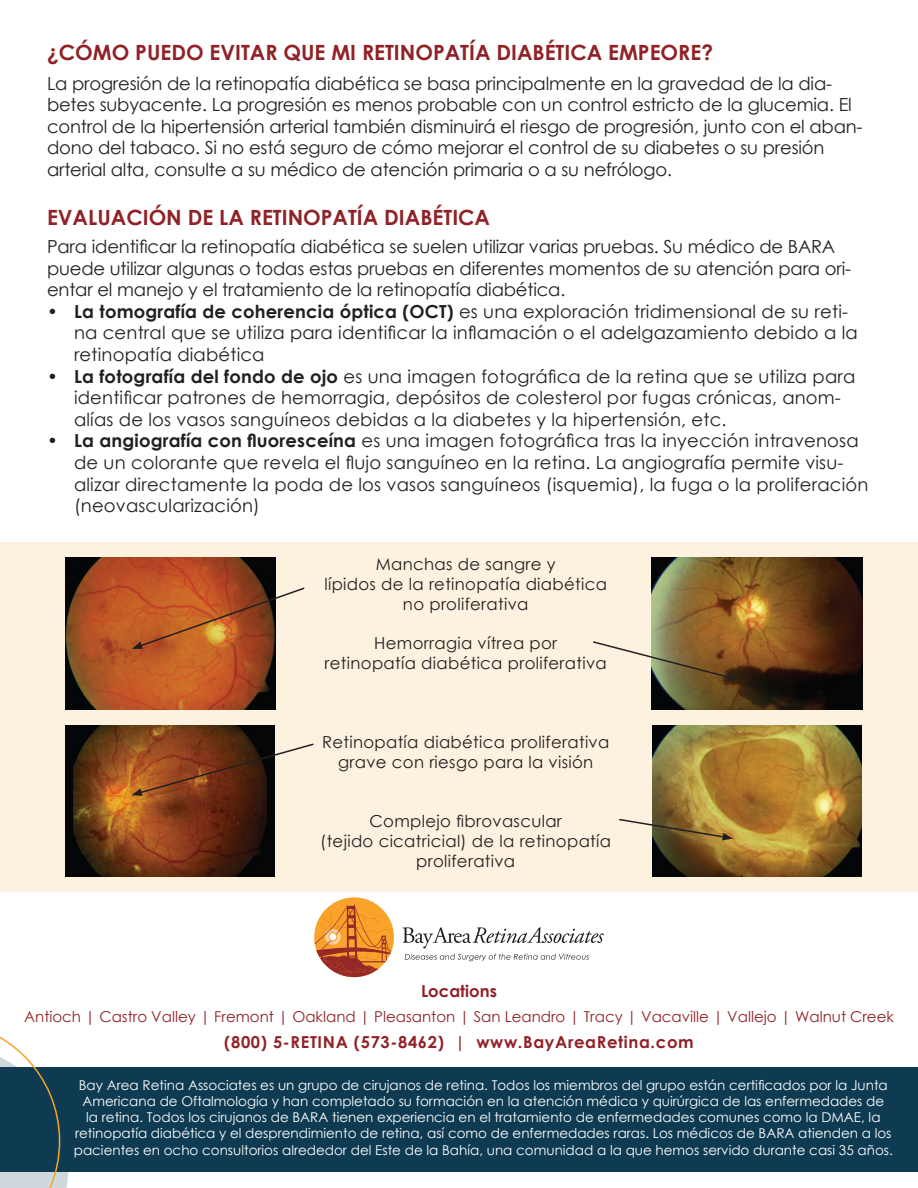
<style>
.page{position:relative;width:918px;height:1188px;background:#fff}
.page>*{position:absolute;margin:0;border:0;box-sizing:border-box;transform-origin:0 0}
.t1{font:700 21px "Century Gothic";color:#902227}
.t2{font:18px/21.6px "Century Gothic";letter-spacing:.01em;color:#231f20}
.t3{font:18px/21.6px "Century Gothic";letter-spacing:-.01em;color:#231f20}
.t4{font:16.5px/19.8px "Century Gothic";letter-spacing:.02em;color:#231f20;text-align:center}
.t5{font:700 16.5px "Century Gothic";letter-spacing:.04em;color:#902227}
.t6{font:700 16.5px "Century Gothic";color:#902227}
.t7{font:15px "Century Gothic";color:#902227}
.t8{font:13.5px/16.2px "Century Gothic";color:#fff;text-align:center}
.s1{font-weight:700}
</style>
<div class="page">
<div style="left:0;top:1067px;width:918px;height:105px;background:#0e3b52"></div>
<svg style="left:0;top:1036px;width:69px;height:152px"></svg>
<div style="left:314px;top:897px;width:80px;height:80px;background:#f9a32a;border-radius:50%"></div>
<svg style="left:403px;top:927px;width:201px;height:21px"></svg>
<svg style="left:405px;top:954px;width:184px;height:7px"></svg>
<svg style="left:315px;top:904px;width:78px;height:73px"></svg>
<div style="left:0;top:542px;width:918px;height:350px;background:#fdf1df"></div>
<img style="left:65px;top:558px;width:211px;height:151px">
<img style="left:652px;top:558px;width:210px;height:151px">
<img style="left:66px;top:725px;width:209px;height:152px">
<img style="left:652px;top:725px;width:209px;height:152px">
<svg style="left:132px;top:586px;width:173px;height:63px"></svg>
<svg style="left:132px;top:742px;width:182px;height:54px"></svg>
<svg style="left:593px;top:640px;width:145px;height:41px"></svg>
<svg style="left:619px;top:818px;width:114px;height:23px"></svg>
<p class="t1" style="left:47px;top:36px;width:668px">¿CÓMO PUEDO EVITAR QUE MI RETINOPATÍA DIABÉTICA EMPEORE?</p>
<p class="t3" style="left:47px;top:72px;width:817px">La progresión de la retinopatía diabética se basa principalmente en la gravedad de la dia&shy;betes subyacente. La progresión es menos probable con un control estricto de la glucemia. El control de la hipertensión arterial también disminuirá el riesgo de progresión, junto con el aban&shy;dono del tabaco. Si no está seguro de cómo mejorar el control de su diabetes o su presión arterial alta, consulte a su médico de atención primaria o a su nefrólogo.</p>
<p class="t1" style="left:47px;top:201px;width:445px">EVALUACIÓN DE LA RETINOPATÍA DIABÉTICA</p>
<p class="t3" style="left:47px;top:235px;width:806px">Para identificar la retinopatía diabética se suelen utilizar varias pruebas. Su médico de BARA puede utilizar algunas o todas estas pruebas en diferentes momentos de su atención para ori&shy;entar el manejo y el tratamiento de la retinopatía diabética.</p>
<p class="t2" style="left:74px;top:300px;width:785px;text-indent:-27px"><span class="s1">• La tomografía de coherencia óptica (OCT)</span> es una exploración tridimensional de su reti&shy;na central que se utiliza para identificar la inflamación o el adelgazamiento debido a la retinopatía diabética</p>
<p class="t2" style="left:74px;top:365px;width:783px;text-indent:-27px"><span class="s1">• La fotografía del fondo de ojo</span> es una imagen fotográfica de la retina que se utiliza para identificar patrones de hemorragia, depósitos de colesterol por fugas crónicas, anom&shy;alías de los vasos sanguíneos debidas a la diabetes y la hipertensión, etc.</p>
<p class="t2" style="left:74px;top:430px;width:796px;text-indent:-27px"><span class="s1">• La angiografía con fluoresceína</span> es una imagen fotográfica tras la inyección intravenosa de un colorante que revela el flujo sanguíneo en la retina. La angiografía permite visu&shy;alizar directamente la poda de los vasos sanguíneos (isquemia), la fuga o la proliferación (neovascularización)</p>
<p class="t4" style="left:376px;top:554px;width:181px">Manchas de sangre y</p>
<p class="t4" style="left:324px;top:574px;width:284px">lípidos de la retinopatía diabética</p>
<p class="t4" style="left:403px;top:594px;width:127px">no proliferativa</p>
<p class="t4" style="left:374px;top:633px;width:184px">Hemorragia vítrea por</p>
<p class="t4" style="left:325px;top:653px;width:284px">retinopatía diabética proliferativa</p>
<p class="t4" style="left:322px;top:732px;width:289px">Retinopatía diabética proliferativa grave con riesgo para la visión</p>
<p class="t4" style="left:370px;top:811px;width:194px">Complejo fibrovascular</p>
<p class="t4" style="left:320px;top:831px;width:292px">(tejido cicatricial) de la retinopatía proliferativa</p>
<p class="t6" style="left:421px;top:978px;width:77px">Locations</p>
<p class="t7" style="left:24px;top:1007px;width:871px">Antioch | Castro Valley | Fremont | Oakland | Pleasanton | San Leandro | Tracy | Vacaville | Vallejo | Walnut Creek</p>
<p class="t5" style="left:224px;top:1029px;width:471px">(800) 5-RETINA (573-8462) | www.BayAreaRetina.com</p>
<p class="t8" style="left:74px;top:1077px;width:821px">Bay Area Retina Associates es un grupo de cirujanos de retina. Todos los miembros del grupo están certificados por la Junta Americana de Oftalmología y han completado su formación en la atención médica y quirúrgica de las enfermedades de<br>la retina. Todos los cirujanos de BARA tienen experiencia en el tratamiento de enfermedades comunes como la DMAE, la retinopatía diabética y el desprendimiento de retina, así como de enfermedades raras. Los médicos de BARA atienden a los pacientes en ocho consultorios alrededor del Este de la Bahía, una comunidad a la que hemos servido durante casi 35 años.</p>
</div>
